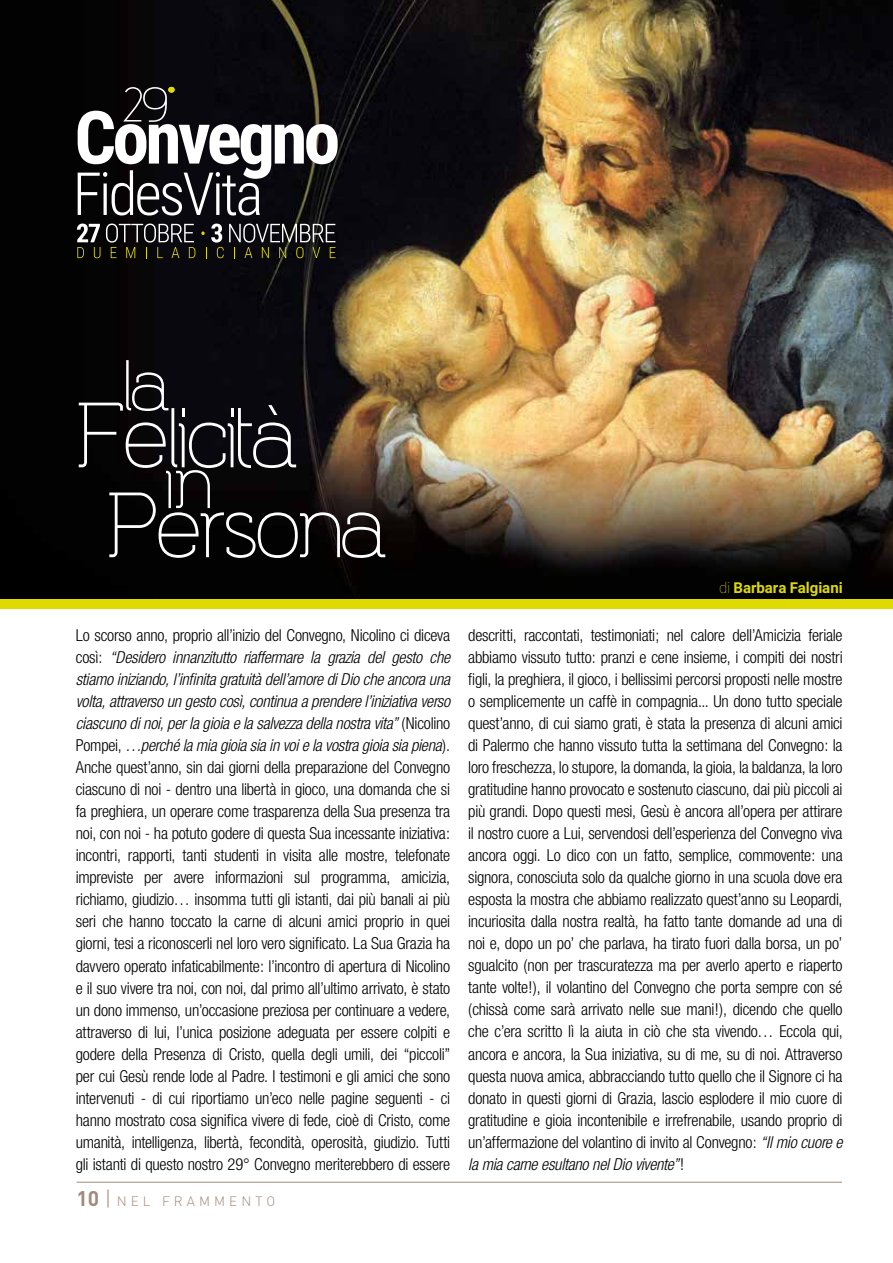
<style>
.page{position:relative;width:893px;height:1263px;background:#fff}
.page>*{position:absolute;margin:0;border:0;box-sizing:border-box;transform-origin:0 0}
.t1{font:300 condensed 16.5px/22px "Helvetica Neue";letter-spacing:-.015em;color:#000;text-align:justify}
.t2{font:700 15px "Roboto";color:#dfdb00}
.t3{font:300 13.5px "DIN";letter-spacing:.3em;color:#a48a7a}
.s1{font-weight:100}
.s2{font-style:italic}
.s3{font-weight:700;font-size:21px}
.s4{font-size:21px}
</style>
<div class="page">
<hr style="left:77px;top:1182px;width:765px;height:1px;background:#a48a7a">
<img style="left:0;top:0;width:893px;height:599px">
<svg style="left:77px;top:224px;width:23px;height:34px"></svg>
<svg style="left:106px;top:224px;width:89px;height:34px;background:#32302a"></svg>
<svg style="left:201px;top:224px;width:134px;height:34px;background:#373731"></svg>
<svg style="left:78px;top:87px;width:260px;height:129px"></svg>
<svg style="left:79px;top:360px;width:306px;height:198px;background:#2b2625"></svg>
<div style="left:0;top:599px;width:893px;height:10px;background:#dfdb00"></div>
<p class="t2" style="left:719px;top:577px;width:125px"><span class="s1">di</span> Barbara Falgiani</p>
<p class="t1" style="left:76px;top:624px;width:376px">Lo scorso anno, proprio all’inizio del Convegno, Nicolino ci diceva così: <span class="s2">“Desidero innanzitutto riaffermare la grazia del gesto che stiamo iniziando, l’infinita gratuità dell’amore di Dio che ancora una volta, attraverso un gesto così, continua a prendere l’iniziativa verso ciascuno di noi, per la gioia e la salvezza della nostra vita”</span> (Nicolino Pompei, <span class="s2">…perché la mia gioia sia in voi e la vostra gioia sia piena</span>).<br>Anche quest’anno, sin dai giorni della preparazione del Convegno ciascuno di noi - dentro una libertà in gioco, una domanda che si fa preghiera, un operare come trasparenza della Sua presenza tra noi, con noi - ha potuto godere di questa Sua incessante iniziativa: incontri, rapporti, tanti studenti in visita alle mostre, telefonate impreviste per avere informazioni sul programma, amicizia, richiamo, giudizio… insomma tutti gli istanti, dai più banali ai più seri che hanno toccato la carne di alcuni amici proprio in quei giorni, tesi a riconoscerli nel loro vero significato. La Sua Grazia ha davvero operato infaticabilmente: l’incontro di apertura di Nicolino e il suo vivere tra noi, con noi, dal primo all’ultimo arrivato, è stato un dono immenso, un’occasione preziosa per continuare a vedere, attraverso di lui, l’unica posizione adeguata per essere colpiti e godere della Presenza di Cristo, quella degli umili, dei “piccoli” per cui Gesù rende lode al Padre. I testimoni e gli amici che sono intervenuti - di cui riportiamo un’eco nelle pagine seguenti - ci hanno mostrato cosa significa vivere di fede, cioè di Cristo, come umanità, intelligenza, libertà, fecondità, operosità, giudizio. Tutti gli istanti di questo nostro 29° Convegno meriterebbero di essere</p>
<p class="t1" style="left:468px;top:624px;width:376px">descritti, raccontati, testimoniati; nel calore dell’Amicizia feriale abbiamo vissuto tutto: pranzi e cene insieme, i compiti dei nostri figli, la preghiera, il gioco, i bellissimi percorsi proposti nelle mostre o semplicemente un caffè in compagnia... Un dono tutto speciale quest’anno, di cui siamo grati, è stata la presenza di alcuni amici di Palermo che hanno vissuto tutta la settimana del Convegno: la loro freschezza, lo stupore, la domanda, la gioia, la baldanza, la loro gratitudine hanno provocato e sostenuto ciascuno, dai più piccoli ai più grandi. Dopo questi mesi, Gesù è ancora all’opera per attirare il nostro cuore a Lui, servendosi dell’esperienza del Convegno viva ancora oggi. Lo dico con un fatto, semplice, commovente: una signora, conosciuta solo da qualche giorno in una scuola dove era esposta la mostra che abbiamo realizzato quest’anno su Leopardi, incuriosita dalla nostra realtà, ha fatto tante domande ad una di noi e, dopo un po’ che parlava, ha tirato fuori dalla borsa, un po’ sgualcito (non per trascuratezza ma per averlo aperto e riaperto tante volte!), il volantino del Convegno che porta sempre con sé (chissà come sarà arrivato nelle sue mani!), dicendo che quello che c’era scritto lì la aiuta in ciò che sta vivendo… Eccola qui, ancora e ancora, la Sua iniziativa, su di me, su di noi. Attraverso questa nuova amica, abbracciando tutto quello che il Signore ci ha donato in questi giorni di Grazia, lascio esplodere il mio cuore di gratitudine e gioia incontenibile e irrefrenabile, usando proprio di un’affermazione del volantino di invito al Convegno: <span class="s2">“Il mio cuore e la mia carne esultano nel Dio vivente”</span>!</p>
<p class="t3" style="left:77px;top:1193px;width:200px"><span class="s3">10</span> <span class="s4">|</span> NEL FRAMMENTO</p>
</div>
